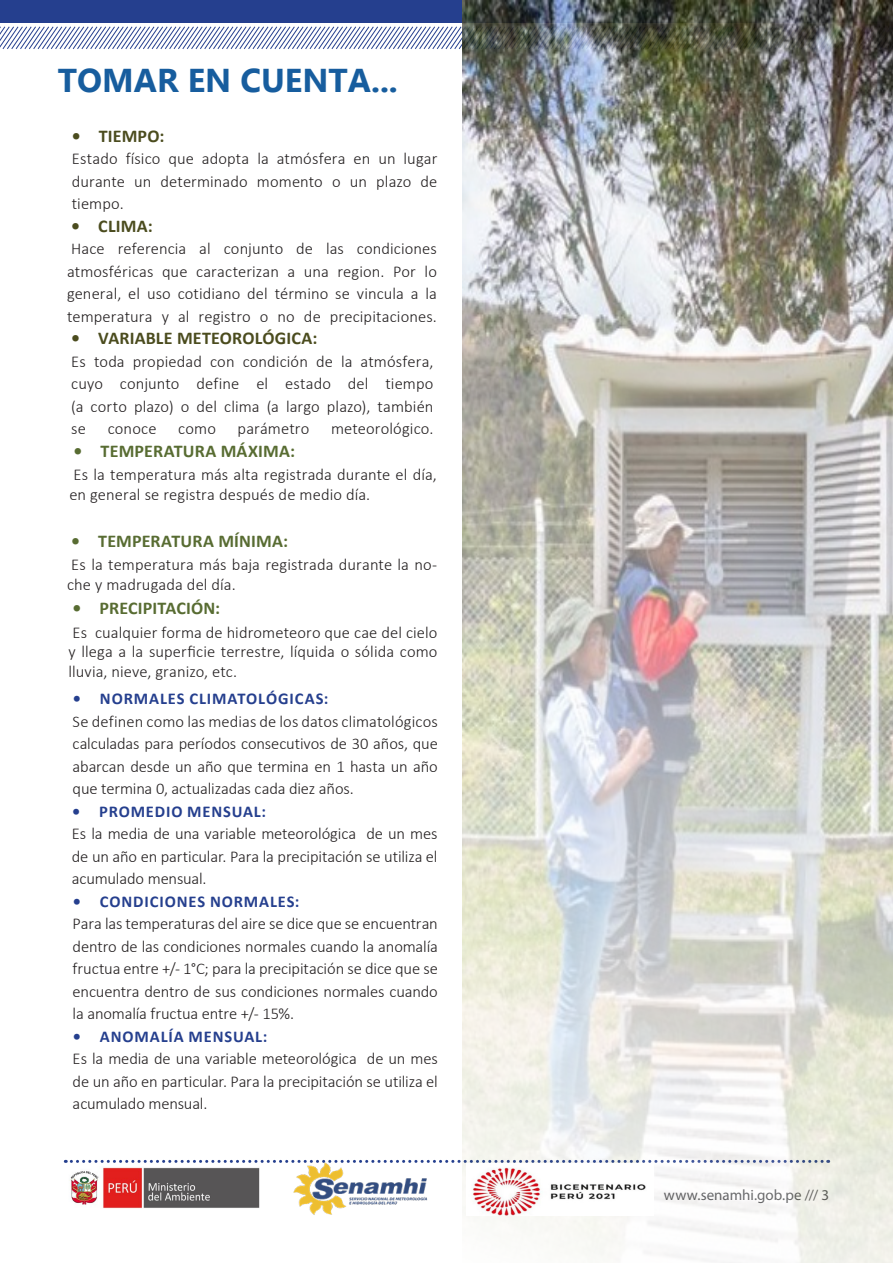
<style>
.page{position:relative;width:893px;height:1263px;background:#fff}
.page>*{position:absolute;margin:0;border:0;box-sizing:border-box;transform-origin:0 0}
.t1{font:700 33px "Myanmar Text";color:#175d9e}
.t2{font:700 18px "Calibri";letter-spacing:.01em;color:#586c32}
.t3{font:700 18px "Calibri";letter-spacing:.01em;color:#4b4c1e}
.t4{font:300 16.5px/22.5px "Calibri";letter-spacing:.005em;color:#231f20;text-align:justify}
.t5{font:700 16.5px "Calibri";letter-spacing:.05em;color:#253f8e}
.t6{font:15px "Myriad Pro";color:#57585a}
</style>
<div class="page">
<img style="left:69px;top:1167px;width:191px;height:42px">
<div style="left:0;top:0;width:893px;height:23px;background:#253f8e"></div>
<svg style="left:65px;top:1160px;width:398px;height:3px"></svg>
<svg style="left:0;top:26px;width:463px;height:24px"></svg>
<img style="left:291px;top:1162px;width:142px;height:53px">
<img style="left:463px;top:0;width:430px;height:1263px">
<img style="left:467px;top:1164px;width:187px;height:51px">
<p class="t1" style="left:58px;top:61px;width:341px">TOMAR EN CUENTA...</p>
<p class="t3" style="left:72px;top:123px;width:94px">• TIEMPO:</p>
<p class="t4" style="left:72px;top:147px;width:367px">Estado físico que adopta la atmósfera en un lugar durante un determinado momento o un plazo de tiempo.</p>
<p class="t3" style="left:71px;top:213px;width:83px">• CLIMA:</p>
<p class="t4" style="left:67px;top:237px;width:371px">Hace referencia al conjunto de las condiciones atmosféricas que caracterizan a una region. Por lo general, el uso cotidiano del término se vincula a la temperatura y al registro o no de precipitaciones.</p>
<p class="t3" style="left:71px;top:325px;width:248px">• VARIABLE METEOROLÓGICA:</p>
<p class="t4" style="left:71px;top:350px;width:364px">Es toda propiedad con condición de la atmósfera, cuyo conjunto define el estado del tiempo (a corto plazo) o del clima (a largo plazo), también se</p>
<p class="t4" style="left:108px;top:417px;width:50px">conoce</p>
<p class="t4" style="left:178px;top:417px;width:39px">como</p>
<p class="t4" style="left:238px;top:417px;width:73px">parámetro</p>
<p class="t4" style="left:331px;top:417px;width:104px">meteorológico.</p>
<p class="t2" style="left:74px;top:438px;width:223px">• TEMPERATURA MÁXIMA:</p>
<p class="t4" style="left:69px;top:465px;width:369px;line-height:19.5px">Es la temperatura más alta registrada durante el día, en general se registra después de medio día.</p>
<p class="t2" style="left:71px;top:528px;width:218px">• TEMPERATURA MÍNIMA:</p>
<p class="t4" style="left:67px;top:555px;width:372px;line-height:19.5px">Es la temperatura más baja registrada durante la no&shy;che y madrugada del día.</p>
<p class="t2" style="left:73px;top:595px;width:149px">• PRECIPITACIÓN:</p>
<p class="t4" style="left:68px;top:622px;width:371px;line-height:19.5px">Es cualquier forma de hidrometeoro que cae del cielo y llega a la superficie terrestre, líquida o sólida como lluvia, nieve, granizo, etc.</p>
<p class="t5" style="left:73px;top:687px;width:257px">• NORMALES CLIMATOLÓGICAS:</p>
<p class="t4" style="left:73px;top:710px;width:367px">Se definen como las medias de los datos climatológicos calculadas para períodos consecutivos de 30 años, que abarcan desde un año que termina en 1 hasta un año que termina 0, actualizadas cada diez años.</p>
<p class="t5" style="left:72px;top:799px;width:195px">• PROMEDIO MENSUAL:</p>
<p class="t4" style="left:72px;top:822px;width:367px">Es la media de una variable meteorológica de un mes de un año en particular. Para la precipitación se utiliza el acumulado mensual.</p>
<p class="t5" style="left:73px;top:889px;width:228px">• CONDICIONES NORMALES:</p>
<p class="t4" style="left:73px;top:912px;width:367px">Para las temperaturas del aire se dice que se encuentran dentro de las condiciones normales cuando la anomalía fructua entre +/- 1°C; para la precipitación se dice que se encuentra dentro de sus condiciones normales cuando la anomalía fructua entre +/- 15%.</p>
<p class="t5" style="left:73px;top:1024px;width:196px">• ANOMALÍA MENSUAL:</p>
<p class="t4" style="left:73px;top:1047px;width:367px">Es la media de una variable meteorológica de un mes de un año en particular. Para la precipitación se utiliza el acumulado mensual.</p>
<p class="t6" style="left:664px;top:1186px;width:167px">www.senamhi.gob.pe /// 3</p>
</div>
